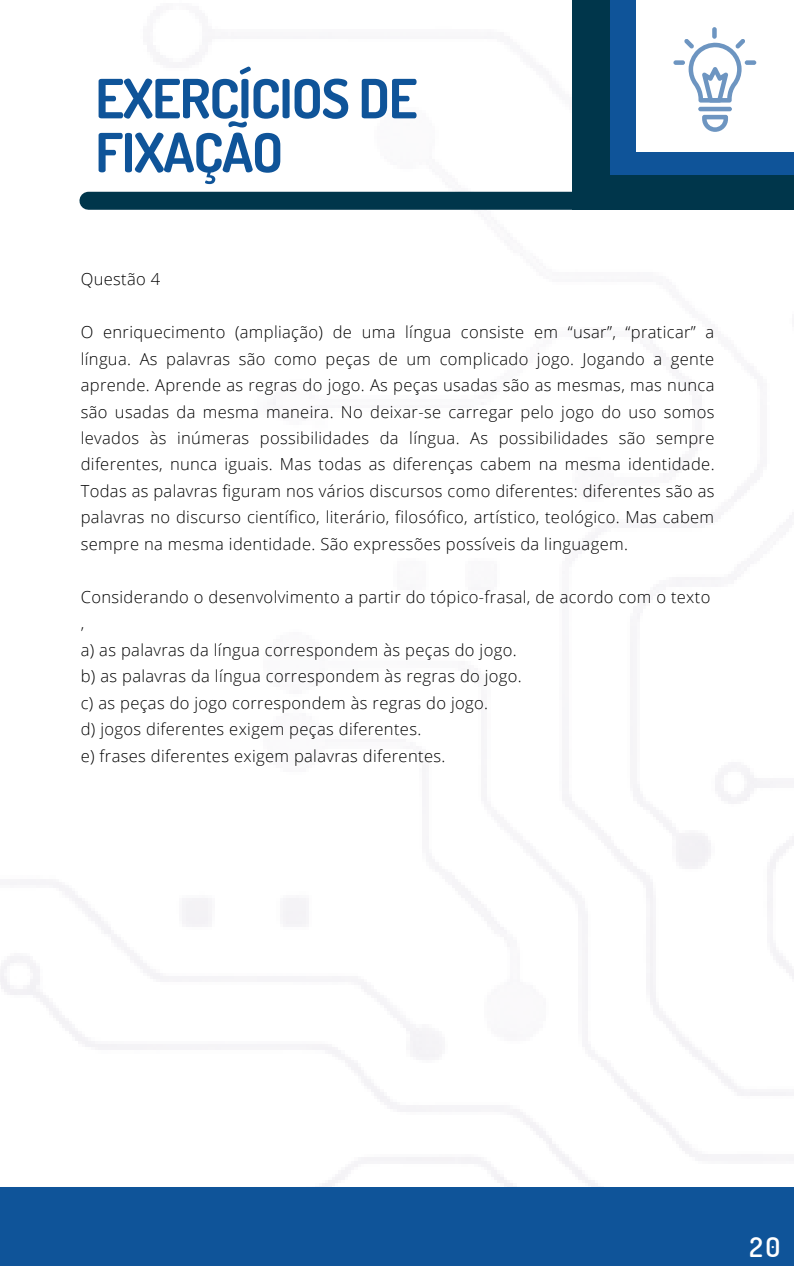
<style>
.page{position:relative;width:794px;height:1266px;background:#fff}
.page>*{position:absolute;margin:0;border:0;box-sizing:border-box;transform-origin:0 0}
.t1{font:700 54.07px/54px "Dosis";letter-spacing:-.02em;color:#0f5499}
.t2{font:600 27px "Dosis";color:#fff}
.t3{font:300 16.5px/26.5px "Open Sans";letter-spacing:.02em;color:#000;text-align:justify}
</style>
<div class="page">
<img style="left:0;top:52px;width:793px;height:1135px">
<div style="left:572px;top:0;width:221px;height:210px;background:#00364b"></div>
<div style="left:88px;top:192px;width:512px;height:18px;background:#00364b"></div>
<div style="left:609px;top:0;width:184px;height:174px;background:#0f5499"></div>
<div style="left:635px;top:0;width:158px;height:152px;background:#fff"></div>
<div style="left:0;top:1187px;width:793px;height:79px;background:#0f5499"></div>
<svg style="left:711px;top:27px;width:5px;height:12px"></svg>
<div style="left:744px;top:60px;width:11px;height:5px;background:#6d95c1;border-radius:2px"></div>
<div style="left:673px;top:60px;width:11px;height:5px;background:#6d95c1;border-radius:2px"></div>
<hr style="left:697px;top:107px;width:34px;height:4px;background:#6d95c1;border-radius:2px">
<svg style="left:702px;top:115px;width:25px;height:17px"></svg>
<svg style="left:683px;top:39px;width:61px;height:64px"></svg>
<h1 class="t1" style="left:95px;top:70px;width:323px">EXERCÍCIOS DE<br>FIXAÇÃO</h1>
<p class="t3" style="left:81px;top:266px;width:81px">Questão 4</p>
<p class="t3" style="left:81px;top:318px;width:635px">O enriquecimento (ampliação) de uma língua consiste em “usar”, “praticar” a língua. As palavras são como peças de um complicado jogo. Jogando a gente aprende. Aprende as regras do jogo. As peças usadas são as mesmas, mas nunca são usadas da mesma maneira. No deixar-se carregar pelo jogo do uso somos levados às inúmeras possibilidades da língua. As possibilidades são sempre diferentes, nunca iguais. Mas todas as diferenças cabem na mesma identidade.<br>Todas as palavras figuram nos vários discursos como diferentes: diferentes são as palavras no discurso científico, literário, filosófico, artístico, teológico. Mas cabem sempre na mesma identidade. São expressões possíveis da linguagem.</p>
<p class="t3" style="left:81px;top:583px;width:630px;text-align:left">Considerando o desenvolvimento a partir do tópico-frasal, de acordo com o texto ,<br>a) as palavras da língua correspondem às peças do jogo.<br>b) as palavras da língua correspondem às regras do jogo.<br>c) as peças do jogo correspondem às regras do jogo.<br>d) jogos diferentes exigem peças diferentes.<br>e) frases diferentes exigem palavras diferentes.</p>
<h2 class="t2" style="left:749px;top:1228px;width:32px">20</h2>
</div>
